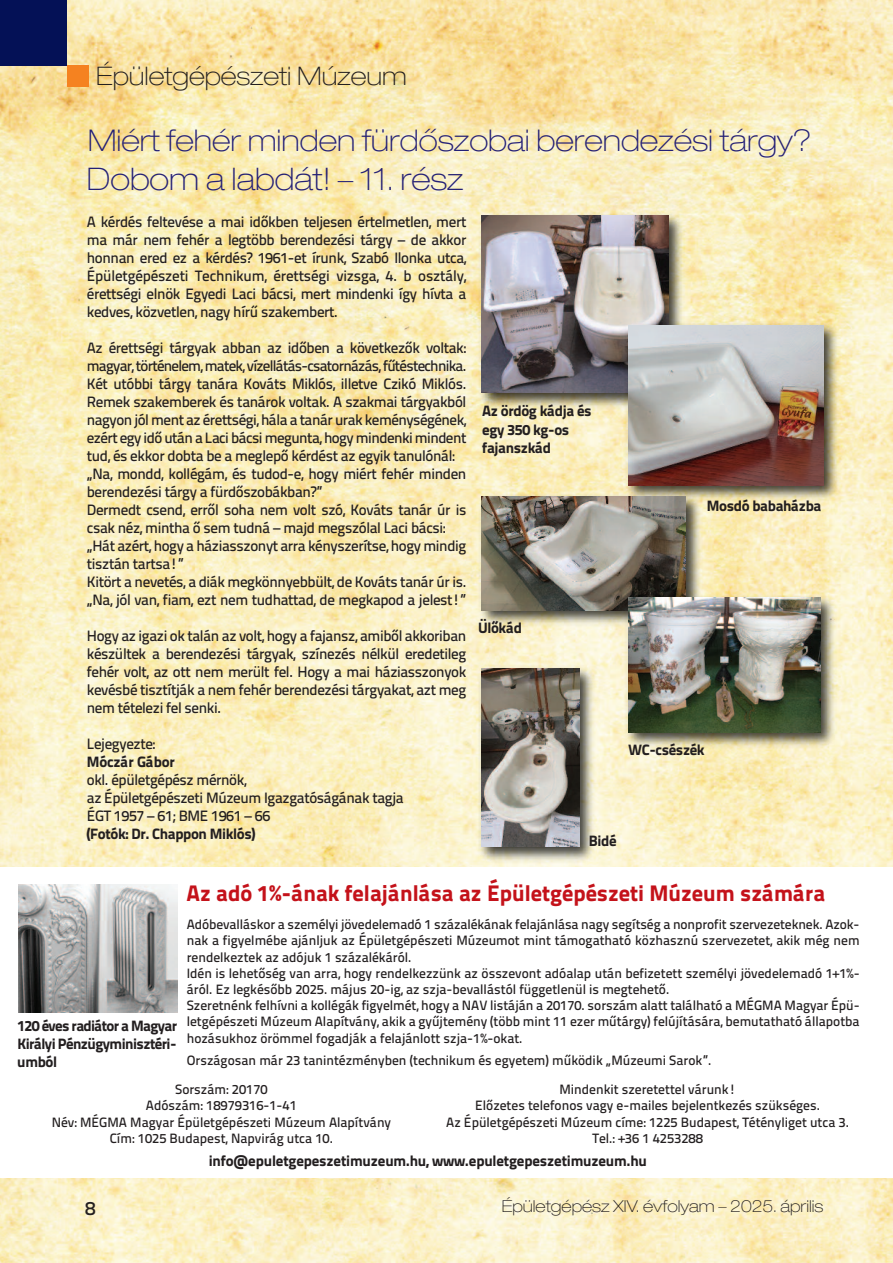
<style>
.page{position:relative;width:893px;height:1263px;background:#fff}
.page>*{position:absolute;margin:0;border:0;box-sizing:border-box;transform-origin:0 0}
.t1{font:100 expanded 31.2px "Helvetica Neue LT Pro";color:#242076}
.t2{font:100 expanded 30px "Helvetica Neue LT Pro";color:#242076}
.t3{font:100 expanded 25.65px "Helvetica Neue LT Pro";color:#231f20}
.t4{font:22.5px "Titillium Text Heavvy";color:#c4121a}
.t5{font:500 19.5px "Titillium Text";color:#231f20}
.t6{font:100 expanded 16.5px "Helvetica Neue LT Pro";color:#231f20}
.t7{font:500 15px/18px "Titillium Text";letter-spacing:-.025em;color:#231f20;text-align:justify}
.t8{font:15px/18px "Titillium Text Heavvy";letter-spacing:-.025em;color:#231f20}
.t9{font:500 13.5px/16.2px "Titillium Text";color:#231f20;text-align:center}
</style>
<div class="page">
<img style="left:0;top:0;width:893px;height:1263px">
<div style="left:67px;top:66px;width:21px;height:21px;background:#f58220"></div>
<div style="left:0;top:0;width:67px;height:66px;background:#041156"></div>
<img style="left:475px;top:209px;width:212px;height:203px">
<img style="left:482px;top:215px;width:187px;height:178px">
<img style="left:475px;top:663px;width:124px;height:203px">
<img style="left:482px;top:669px;width:98px;height:177px">
<img style="left:621px;top:319px;width:221px;height:185px">
<img style="left:628px;top:325px;width:195px;height:160px">
<img style="left:475px;top:491px;width:230px;height:139px">
<img style="left:482px;top:497px;width:204px;height:113px">
<img style="left:621px;top:592px;width:218px;height:160px">
<img style="left:628px;top:598px;width:193px;height:134px">
<div style="left:0;top:867px;width:893px;height:311px;background:#fff"></div>
<img style="left:19px;top:885px;width:158px;height:127px">
<h3 class="t3" style="left:96px;top:66px;width:312px">Épületgépészeti Múzeum</h3>
<h2 class="t2" style="left:88px;top:129px;width:725px">Miért fehér minden fürdőszobai berendezési tárgy?</h2>
<h1 class="t1" style="left:87px;top:168px;width:378px">Dobom a labdát! – 11. rész</h1>
<p class="t7" style="left:87px;top:214px;width:381px">A kérdés feltevése a mai időkben teljesen értelmetlen, mert ma már nem fehér a legtöbb berendezési tárgy – de akkor honnan ered ez a kérdés? 1961-et írunk, Szabó Ilonka utca, Épületgépészeti Technikum, érettségi vizsga, 4. b osztály, érettségi elnök Egyedi Laci bácsi, mert mindenki így hívta a kedves, közvetlen, nagy hírű szakembert.</p>
<p class="t7" style="left:87px;top:340px;width:381px;text-align:left">Az érettségi tárgyak abban az időben a következők voltak: magyar, történelem, matek, vízellátás-csatornázás, fűtéstechnika.<br>Két utóbbi tárgy tanára Kováts Miklós, illetve Czikó Miklós.<br>Remek szakemberek és tanárok voltak. A szakmai tárgyakból nagyon jól ment az érettségi, hála a tanár urak keménységének, ezért egy idő után a Laci bácsi megunta, hogy mindenki mindent tud, és ekkor dobta be a meglepő kérdést az egyik tanulónál: „Na, mondd, kollégám, és tudod-e, hogy miért fehér minden berendezési tárgy a fürdőszobákban?”<br>Dermedt csend, erről soha nem volt szó, Kováts tanár úr is csak néz, mintha ő sem tudná – majd megszólal Laci bácsi: „Hát azért, hogy a háziasszonyt arra kényszerítse, hogy mindig tisztán tartsa!”<br>Kitört a nevetés, a diák megkönnyebbült, de Kováts tanár úr is. „Na, jól van, fiam, ezt nem tudhattad, de megkapod a jelest!”</p>
<p class="t7" style="left:87px;top:628px;width:381px">Hogy az igazi ok talán az volt, hogy a fajansz, amiből akkoriban készültek a berendezési tárgyak, színezés nélkül eredetileg fehér volt, az ott nem merült fel. Hogy a mai háziasszonyok kevésbé tisztítják a nem fehér berendezési tárgyakat, azt meg nem tételezi fel senki.</p>
<p class="t7" style="left:87px;top:736px;width:70px">Lejegyezte:</p>
<p class="t8" style="left:87px;top:754px;width:90px">Móczár Gábor</p>
<p class="t7" style="left:87px;top:772px;width:318px;text-align:left">okl. épületgépész mérnök,<br>az Épületgépészeti Múzeum Igazgatóságának tagja<br>ÉGT 1957 – 61; BME 1961 – 66</p>
<p class="t8" style="left:87px;top:826px;width:170px">(Fotók: Dr. Chappon Miklós)</p>
<p class="t8" style="left:482px;top:404px;width:111px">Az ördög kádja és egy 350 kg-os fajanszkád</p>
<p class="t8" style="left:478px;top:620px;width:45px">Ülőkád</p>
<p class="t8" style="left:707px;top:499px;width:116px">Mosdó babaházba</p>
<p class="t8" style="left:628px;top:742px;width:78px">WC-csészék</p>
<p class="t8" style="left:589px;top:834px;width:29px">Bidé</p>
<h3 class="t4" style="left:186px;top:885px;width:640px">Az adó 1%-ának felajánlása az Épületgépészeti Múzeum számára</h3>
<p class="t9" style="left:187px;top:918px;width:674px;text-align:left">Adóbevalláskor a személyi jövedelemadó 1 százalékának felajánlása nagy segítség a nonprofit szervezeteknek. Azok&shy;nak a figyelmébe ajánljuk az Épületgépészeti Múzeumot mint támogatható közhasznú szervezetet, akik még nem rendelkeztek az adójuk 1 százalékáról.<br>Idén is lehetőség van arra, hogy rendelkezzünk az összevont adóalap után befizetett személyi jövedelemadó 1+1%- áról. Ez legkésőbb 2025. május 20-ig, az szja-bevallástól függetlenül is megtehető.<br>Szeretnénk felhívni a kollégák figyelmét, hogy a NAV listáján a 20170. sorszám alatt található a MÉGMA Magyar Épü&shy;letgépészeti Múzeum Alapítvány, akik a gyűjtemény (több mint 11 ezer műtárgy) felújítására, bemutatható állapotba hozásukhoz örömmel fogadják a felajánlott szja-1%-okat.</p>
<p class="t9" style="left:187px;top:1053px;width:526px">Országosan már 23 tanintézményben (technikum és egyetem) működik „Múzeumi Sarok”.</p>
<p class="t8" style="left:17px;top:1018px;width:161px;text-align:justify">120 éves radiátor a Magyar Királyi Pénzügyminisztéri&shy;umból</p>
<p class="t9" style="left:52px;top:1083px;width:341px">Sorszám: 20170<br>Adószám: 18979316-1-41<br>Név: MÉGMA Magyar Épületgépészeti Múzeum Alapítvány Cím: 1025 Budapest, Napvirág utca 10.</p>
<p class="t9" style="left:446px;top:1083px;width:404px">Mindenkit szeretettel várunk!<br>Előzetes telefonos vagy e-mailes bejelentkezés szükséges.<br>Az Épületgépészeti Múzeum címe: 1225 Budapest, Tétényliget utca 3.<br>Tel.: +36 1 4253288</p>
<p class="t8" style="left:209px;top:1153px;width:440px">info@epuletgepeszetimuzeum.hu, www.epuletgepeszetimuzeum.hu</p>
<h3 class="t5" style="left:85px;top:1201px;width:12px">8</h3>
<p class="t6" style="left:502px;top:1200px;width:323px">Épületgépész XIV. évfolyam – 2025. április</p>
</div>
